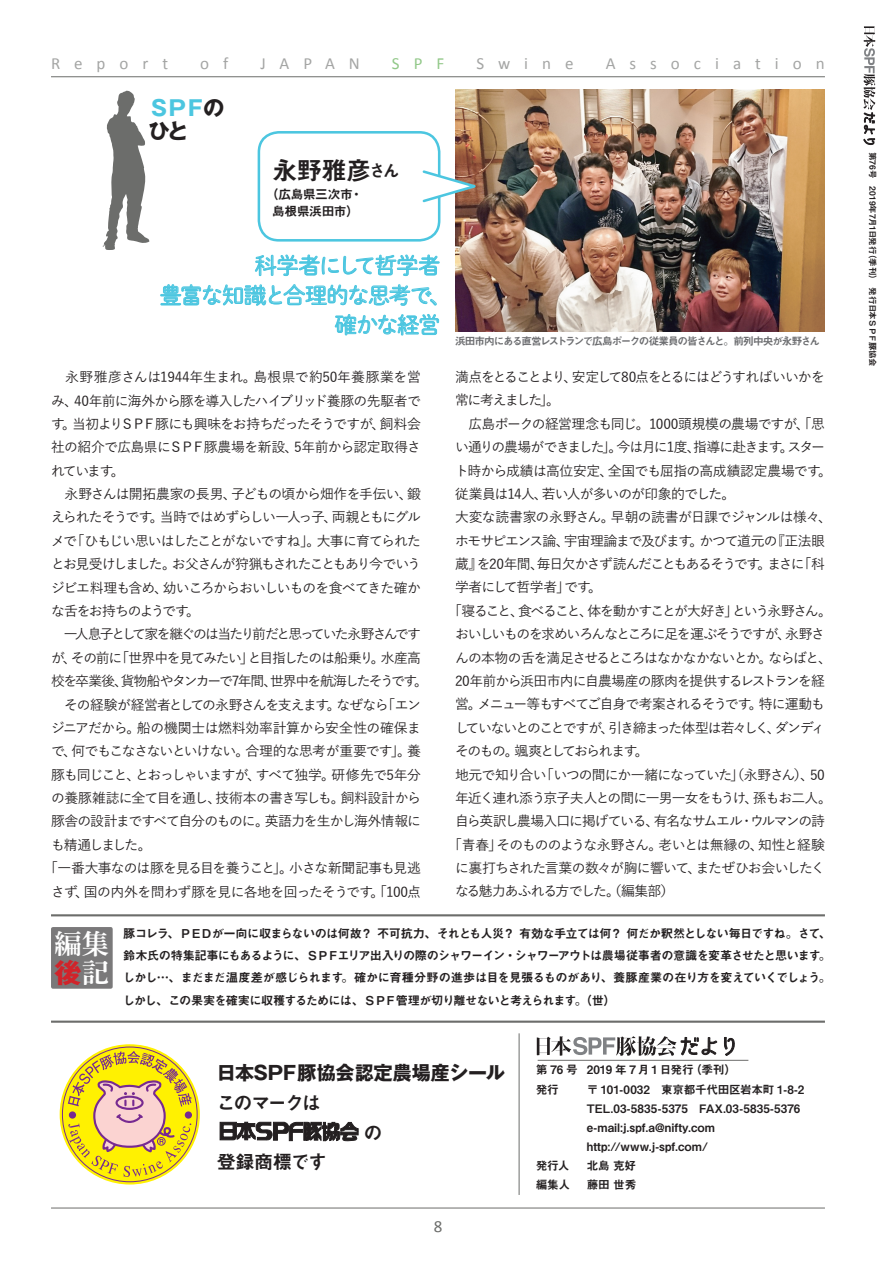
<style>
.page{position:relative;width:893px;height:1263px;background:#fff}
.page>*{position:absolute;margin:0;border:0;box-sizing:border-box;transform-origin:0 0}
.t1{font:27.15px "Shuei Min Pro B";color:#fff}
.t2{font:700 27.15px "Gothic MB101 Pro";color:#d1232a}
.t3{font:25.5px "Midashi Go Pro MB31";color:#231f20}
.t4{font:22.35px "Shuei M Go Std L";letter-spacing:-.065em;color:#4cc6e0}
.t5{font:700 21.3px/23.4px "Gothic MB101 Pro";letter-spacing:-.135em;color:#4cc6e0}
.t6{font:700 19.2px "Gothic MB101 Pro";letter-spacing:-.015em;color:#231f20}
.t7{font:19.2px "Midashi Go Pro MB31";letter-spacing:-.08em;color:#231f20}
.t8{font:16.95px "Calibri";letter-spacing:.825em;color:#a4a5a4}
.t9{font:16.95px "Calibri";color:#92c889}
.t10{font:16.95px "Calibri";color:#6c6d6b}
.t11{font:500 13.8px "Yu Go";letter-spacing:-.075em;color:#231f20}
.t12{font:500 13.8px "Yu Go";letter-spacing:-.11em;color:#231f20}
.t13{font:500 13.8px "Yu Go";letter-spacing:-.04em;color:#231f20}
.t14{font:500 13.8px "Yu Go";letter-spacing:-.095em;color:#231f20}
.t15{font:500 13.8px "Yu Go";letter-spacing:-.1em;color:#231f20}
.t16{font:500 13.8px "Yu Go";letter-spacing:-.05em;color:#231f20}
.t17{font:500 13.8px "Yu Go";letter-spacing:-.02em;color:#231f20}
.t18{font:500 13.8px "Yu Go";letter-spacing:-.045em;color:#231f20}
.t19{font:500 13.8px "Yu Go";letter-spacing:-.135em;color:#231f20}
.t20{font:500 13.8px "Yu Go";letter-spacing:-.105em;color:#231f20}
.t21{font:500 13.8px "Yu Go";letter-spacing:-.055em;color:#231f20}
.t22{font:500 13.8px "Yu Go";letter-spacing:-.13em;color:#231f20}
.t23{font:12.75px/17px "Midashi Go Pro MB31";letter-spacing:-.03em;color:#231f20;text-align:center}
.t24{font:12.15px/22.4px "Midashi Go Pro MB31";letter-spacing:-.085em;color:#231f20;text-align:justify}
.t25{font:11.7px/19.2px "Midashi Go Pro MB31";color:#231f20}
.t26{font:10.65px "Midashi Go Pro MB31";letter-spacing:-.125em;color:#6c6d70}
.t27{font:8.55px "Midashi Go Pro MB31";letter-spacing:-.04em;color:#231f20}
.s1{color:#231f20}
.s2{font-size:16.95px}
.s3{font-family:"Shuei Min Pro B";font-weight:400;color:#fff}
</style>
<div class="page">
<hr style="left:51px;top:1208px;width:774px;height:1px;background:#6c6d6b">
<hr style="left:51px;top:76px;width:774px;height:1px;background:#6c6d6b">
<svg style="left:160px;top:254px;width:280px;height:82px"></svg>
<img style="left:455px;top:89px;width:370px;height:243px">
<svg style="left:103px;top:91px;width:47px;height:159px"></svg>
<svg style="left:220px;top:1122px;width:139px;height:19px"></svg>
<svg style="left:537px;top:1036px;width:198px;height:20px"></svg>
<hr style="left:538px;top:1060px;width:210px;height:1px;background:#6c6d6b">
<svg style="left:864px;top:26px;width:11px;height:119px"></svg>
<div style="left:258px;top:131px;width:182px;height:111px;border:3px solid #4cc6e0;border-radius:20px"></div>
<svg style="left:422px;top:168px;width:62px;height:36px"></svg>
<hr style="left:51px;top:914px;width:774px;height:2px;background:#6c6d6b">
<hr style="left:51px;top:1020px;width:774px;height:3px;background:#6c6d6b">
<div style="left:51px;top:927px;width:62px;height:62px;background:#7a797a;border-radius:2px"></div>
<hr style="left:519px;top:1033px;width:1px;height:162px;background:#6c6d6b">
<svg style="left:60px;top:1044px;width:140px;height:140px"></svg>
<svg style="left:68px;top:1051px;width:123px;height:134px;background:#e8cd5f"></svg>
<p class="t8" style="left:51px;top:53px;width:119px">Report</p>
<p class="t8" style="left:200px;top:53px;width:30px">o f</p>
<p class="t8" style="left:260px;top:53px;width:101px">JAPAN</p>
<p class="t9" style="left:392px;top:53px;width:54px">SPF</p>
<p class="t8" style="left:476px;top:53px;width:99px">Swine</p>
<p class="t8" style="left:606px;top:53px;width:221px">Association</p>
<h3 class="t5" style="left:148px;top:93px;width:77px">ＳＰＦ<span class="s1">のひと</span></h3>
<h2 class="t3" style="left:272px;top:150px;width:129px">永野雅彦<span class="s2">さん</span></h2>
<p class="t23" style="left:266px;top:184px;width:99px">（広島県三次市・島根県浜田市）</p>
<h3 class="t4" style="left:255px;top:249px;width:187px">科学者にして哲学者</h3>
<h3 class="t4" style="left:160px;top:279px;width:293px">豊富な知識と合理的な思考で、</h3>
<h3 class="t4" style="left:335px;top:309px;width:107px">確かな経営</h3>
<p class="t17" style="left:51px;top:364px;width:371px">　永野雅彦さんは1944年生まれ。島根県で約50年養豚業を営</p>
<p class="t11" style="left:51px;top:388px;width:371px">み、40年前に海外から豚を導入したハイブリッド養豚の先駆者で</p>
<p class="t11" style="left:51px;top:411px;width:371px">す。当初よりＳＰＦ豚にも興味をお持ちだったそうですが、飼料会</p>
<p class="t18" style="left:51px;top:434px;width:371px">社の紹介で広島県にＳＰＦ豚農場を新設、5年前から認定取得さ</p>
<p class="t11" style="left:51px;top:458px;width:75px">れています。</p>
<p class="t16" style="left:51px;top:481px;width:371px">　永野さんは開拓農家の長男、子どもの頃から畑作を手伝い、鍛</p>
<p class="t11" style="left:51px;top:505px;width:371px">えられたそうです。当時ではめずらしい一人っ子、両親ともにグル</p>
<p class="t11" style="left:51px;top:528px;width:371px">メで「ひもじい思いはしたことがないですね」。大事に育てられた</p>
<p class="t12" style="left:51px;top:551px;width:371px">とお見受けしました。お父さんが狩猟もされたこともあり今でいう</p>
<p class="t11" style="left:51px;top:575px;width:371px">ジビエ料理も含め、幼いころからおいしいものを食べてきた確か</p>
<p class="t14" style="left:51px;top:598px;width:150px">な舌をお持ちのようです。</p>
<p class="t19" style="left:51px;top:621px;width:371px">　一人息子として家を継ぐのは当たり前だと思っていた永野さんです</p>
<p class="t14" style="left:51px;top:645px;width:371px">が、その前に「世界中を見てみたい」と目指したのは船乗り。水産高</p>
<p class="t12" style="left:51px;top:668px;width:378px">校を卒業後、貨物船やタンカーで7年間、世界中を航海したそうです。</p>
<p class="t11" style="left:51px;top:692px;width:371px">　その経験が経営者としての永野さんを支えます。なぜなら「エン</p>
<p class="t17" style="left:51px;top:715px;width:371px">ジニアだから。船の機関士は燃料効率計算から安全性の確保ま</p>
<p class="t11" style="left:51px;top:738px;width:371px">で、何でもこなさないといけない。合理的な思考が重要です」。養</p>
<p class="t11" style="left:51px;top:762px;width:371px">豚も同じこと、とおっしゃいますが、すべて独学。研修先で5年分</p>
<p class="t18" style="left:51px;top:785px;width:371px">の養豚雑誌に全て目を通し、技術本の書き写しも。飼料設計から</p>
<p class="t11" style="left:51px;top:809px;width:371px">豚舎の設計まですべて自分のものに。英語力を生かし海外情報に</p>
<p class="t22" style="left:51px;top:832px;width:102px">も精通しました。</p>
<p class="t11" style="left:44px;top:855px;width:378px">「一番大事なのは豚を見る目を養うこと」。小さな新聞記事も見逃</p>
<p class="t13" style="left:51px;top:879px;width:371px">さず、国の内外を問わず豚を見に各地を回ったそうです。「100点</p>
<p class="t26" style="left:455px;top:333px;width:367px">浜田市内にある直営レストランで広島ポークの従業員の皆さんと。前列中央が永野さん</p>
<p class="t11" style="left:455px;top:364px;width:371px">満点をとることより、安定して80点をとるにはどうすればいいかを</p>
<p class="t15" style="left:455px;top:388px;width:107px">常に考えました」。</p>
<p class="t16" style="left:455px;top:411px;width:371px">　広島ポークの経営理念も同じ。1000頭規模の農場ですが、「思</p>
<p class="t14" style="left:455px;top:434px;width:371px">い通りの農場ができました」。今は月に1度、指導に赴きます。スター</p>
<p class="t13" style="left:455px;top:458px;width:378px">ト時から成績は高位安定、全国でも屈指の高成績認定農場です。</p>
<p class="t11" style="left:455px;top:481px;width:282px">従業員は14人、若い人が多いのが印象的でした。</p>
<p class="t13" style="left:455px;top:504px;width:378px">大変な読書家の永野さん。早朝の読書が日課でジャンルは様々、</p>
<p class="t11" style="left:455px;top:528px;width:371px">ホモサピエンス論、宇宙理論まで及びます。かつて道元の『正法眼</p>
<p class="t15" style="left:455px;top:551px;width:371px">蔵』を20年間、毎日欠かさず読んだこともあるそうです。まさに「科</p>
<p class="t11" style="left:455px;top:575px;width:148px">学者にして哲学者」です。</p>
<p class="t12" style="left:448px;top:598px;width:385px">「寝ること、食べること、体を動かすことが大好き」という永野さん。</p>
<p class="t15" style="left:455px;top:621px;width:371px">おいしいものを求めいろんなところに足を運ぶそうですが、永野さ</p>
<p class="t11" style="left:455px;top:645px;width:378px">んの本物の舌を満足させるところはなかなかないとか。ならばと、</p>
<p class="t11" style="left:455px;top:668px;width:371px">20年前から浜田市内に自農場産の豚肉を提供するレストランを経</p>
<p class="t11" style="left:455px;top:691px;width:371px">営。メニュー等もすべてご自身で考案されるそうです。特に運動も</p>
<p class="t20" style="left:455px;top:715px;width:371px">していないとのことですが、引き締まった体型は若々しく、ダンディ</p>
<p class="t12" style="left:455px;top:738px;width:195px">そのもの。颯爽としておられます。</p>
<p class="t11" style="left:455px;top:762px;width:371px">地元で知り合い「いつの間にか一緒になっていた」（永野さん）、50</p>
<p class="t11" style="left:455px;top:785px;width:378px">年近く連れ添う京子夫人との間に一男一女をもうけ、孫もお二人。</p>
<p class="t11" style="left:455px;top:808px;width:371px">自ら英訳し農場入口に掲げている、有名なサムエル・ウルマンの詩</p>
<p class="t11" style="left:448px;top:832px;width:378px">「青春」そのもののような永野さん。老いとは無縁の、知性と経験</p>
<p class="t21" style="left:455px;top:855px;width:371px">に裏打ちされた言葉の数々が胸に響いて、またぜひお会いしたく</p>
<p class="t11" style="left:455px;top:879px;width:221px">なる魅力あふれる方でした。（編集部）</p>
<h1 class="t1" style="left:55px;top:924px;width:56px">編集</h1>
<h1 class="t2" style="left:55px;top:950px;width:56px">後<span class="s3">記</span></h1>
<p class="t24" style="left:123px;top:920px;width:709px">豚コレラ、ＰＥＤが一向に収まらないのは何故？ 不可抗力、それとも人災？ 有効な手立ては何？ 何だか釈然としない毎日ですね。さて、鈴木氏の特集記事にもあるように、ＳＰＦエリア出入りの際のシャワーイン・シャワーアウトは農場従事者の意識を変革させたと思います。しかし…、まだまだ温度差が感じられます。確かに育種分野の進歩は目を見張るものがあり、養豚産業の在り方を変えていくでしょう。しかし、この果実を確実に収穫するためには、ＳＰＦ管理が切り離せないと考えられます。（世）</p>
<h3 class="t6" style="left:217px;top:1057px;width:290px">日本SPF豚協会認定農場産シール</h3>
<h3 class="t7" style="left:217px;top:1087px;width:106px">このマークは</h3>
<h3 class="t7" style="left:217px;top:1147px;width:112px">登録商標です</h3>
<p class="t10" style="left:434px;top:1216px;width:10px">8</p>
<p class="t25" style="left:536px;top:1059px;width:202px">第 76 号 2019 年 7月 1日発行（季刊）発行　</p>
<p class="t25" style="left:587px;top:1078px;width:219px">〒 101-0032　東京都千代田区岩本町 1-8-2<br>TEL.03-5835-5375　FAX.03-5835-5376 e-mail:j.spf.a@nifty.com http://www.j-spf.com/</p>
<p class="t25" style="left:536px;top:1155px;width:35px">発行人</p>
<p class="t25" style="left:587px;top:1155px;width:51px">北島 克好</p>
<p class="t25" style="left:536px;top:1174px;width:36px">編集人</p>
<p class="t25" style="left:587px;top:1174px;width:51px">藤田 世秀</p>
<p class="t27" style="left:880px;top:152px;width:216px;rotate:90deg">第76号　2019年7月1日発行（季刊）　発行日本ＳＰＦ豚協会</p>
</div>
